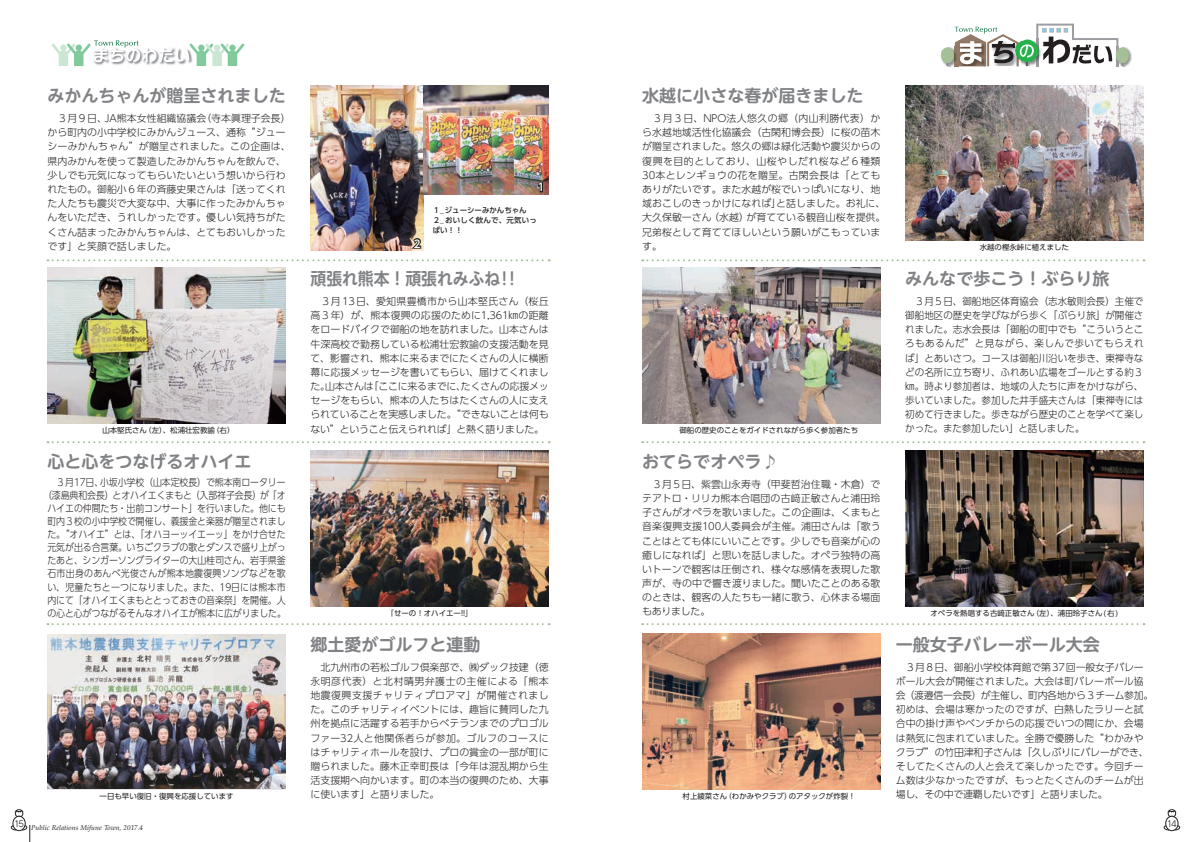
<style>
.page{position:relative;width:1191px;height:842px;background:#fff}
.page>*{position:absolute;margin:0;border:0;box-sizing:border-box;transform-origin:0 0}
.t1{font:17px "UD Shin M Go Pro De Bold 90 msp RKSJ H";color:#808285}
.t2{font:17px "UD Shin M Go Pro De Bold 90 msp RKSJ H";color:#808285;scale:.93 1}
.t3{font:10.6px "UD Shin Go Pro Medium 90 msp RKSJ H";color:#fff}
.t4{font:9.9px/14.2px "UD Shin Go Pro Light 90 msp RKSJ H";color:#231f20;text-align:justify}
.t5{font:9.9px/13.1px "UD Shin Go Pro Light 90 msp RKSJ H";color:#231f20;text-align:center;scale:.9 1}
.t6{font:9.9px/14.2px "UD Shin Go Pro Light 90 msp RKSJ H";color:#231f20;text-align:justify;scale:.96 1}
.t7{font:8.5px "Seurat Pro M 90 msp RKSJ H";color:#231f20}
.t8{font:7.4px "UD Shin Go Pro Regular 90 msp RKSJ H";color:#231f20}
.t9{font:7.4px/9.9px "UD Shin Go Pro Medium 90 msp RKSJ H";color:#231f20}
.t10{font:italic 7.1px "Palatino Linotype";color:#231f20}
</style>
<div class="page">
<svg style="left:52px;top:40px;width:192px;height:26px"></svg>
<img style="left:1129px;top:49px;width:2px;height:15px">
<svg style="left:940px;top:24px;width:189px;height:42px"></svg>
<img style="left:47px;top:634px;width:239px;height:155px">
<img style="left:310px;top:451px;width:239px;height:155px">
<img style="left:642px;top:634px;width:239px;height:155px">
<img style="left:905px;top:451px;width:238px;height:155px">
<img style="left:642px;top:268px;width:238px;height:155px">
<img style="left:310px;top:85px;width:114px;height:166px">
<img style="left:424px;top:85px;width:125px;height:110px">
<img style="left:905px;top:85px;width:238px;height:156px">
<svg style="left:47px;top:259px;width:503px;height:2px"></svg>
<svg style="left:642px;top:259px;width:502px;height:2px"></svg>
<svg style="left:47px;top:441px;width:503px;height:2px"></svg>
<svg style="left:642px;top:441px;width:502px;height:2px"></svg>
<svg style="left:47px;top:623px;width:503px;height:2px"></svg>
<svg style="left:642px;top:623px;width:502px;height:2px"></svg>
<img style="left:47px;top:268px;width:239px;height:155px">
<svg style="left:409px;top:237px;width:13px;height:13px"></svg>
<svg style="left:536px;top:181px;width:8px;height:12px"></svg>
<div style="left:15px;top:809px;width:8px;height:8px;border:1px solid #231f20;border-radius:50%"></div>
<div style="left:13px;top:816px;width:12px;height:15px;border:1px solid #231f20;border-radius:50%"></div>
<svg style="left:14px;top:810px;width:10px;height:6px"></svg>
<svg style="left:1164px;top:825px;width:16px;height:5px"></svg>
<div style="left:1167px;top:809px;width:8px;height:8px;border:1px solid #231f20;border-radius:50%"></div>
<div style="left:1165px;top:816px;width:13px;height:15px;background:#fff;border-radius:50%"></div>
<div style="left:1165px;top:816px;width:13px;height:15px;border:1px solid #231f20;border-radius:50%"></div>
<svg style="left:1167px;top:810px;width:9px;height:6px"></svg>
<svg style="left:11px;top:825px;width:20px;height:17px"></svg>
<h1 class="t1" style="left:47px;top:82px;width:240px">みかんちゃんが贈呈されました</h1>
<p class="t4" style="left:47px;top:111px;width:245px;text-align:left">　３月９日、ＪＡ熊本女性組織協議会（寺本眞理子会長）から町内の小中学校にみかんジュース、通称“ジューシーみかんちゃん”が贈呈されました。この企画は、県内みかんを使って製造したみかんちゃんを飲んで、少しでも元気になってもらいたいという想いから行われたもの。御船小６年の斉藤史果さんは「送ってくれた人たちも震災で大変な中、大事に作ったみかんちゃんをいただき、うれしかったです。優しい気持ちがたくさん詰まったみかんちゃんは、とてもおいしかったです」と笑顔で話しました。</p>
<p class="t8" style="left:102px;top:424px;width:134px">山本堅氏さん（左）、松浦壮宏教諭（右）</p>
<h1 class="t1" style="left:47px;top:448px;width:206px">心と心をつなげるオハイエ</h1>
<p class="t5" style="left:43px;top:475px;width:271px">　３月17日、小坂小学校（山本定校長）で熊本南ロータリー（漆島典和会長）とオハイエくまもと（入部祥子会長）が「オハイエの仲間たち・出前コンサート」を行いました。他にも町内３校の小中学校で開催し、義援金と楽器が贈呈されました。“オハイエ”とは、「オハヨーッイエーッ」をかけ合せた元気が出る合言葉。いちごクラブの歌とダンスで盛り上がったあと、シンガーソングライターの大山桂司さん、岩手県釜石市出身のあんべ光俊さんが熊本地震復興ソングなどを歌い、児童たちと一つになりました。また、19日には熊本市内にて「オハイエくまもととっておきの音楽祭」を開催。人の心と心がつながるそんなオハイエが熊本に広がりました。</p>
<p class="t8" style="left:100px;top:790px;width:135px">一日も早い復旧・復興を応援しています</p>
<p class="t3" style="left:536px;top:179px;width:12px">１</p>
<p class="t3" style="left:412px;top:235px;width:12px">２</p>
<p class="t9" style="left:433px;top:205px;width:106px">１_ジューシーみかんちゃん<br>２_おいしく飲んで、元気いっぱい！！</p>
<h1 class="t2" style="left:310px;top:265px;width:223px">頑張れ熊本！頑張れみふね!!</h1>
<p class="t4" style="left:310px;top:294px;width:240px">　３月13日、愛知県豊橋市から山本堅氏さん（桜丘高３年）が、熊本復興の応援のために1,361㎞の距離をロードバイクで御船の地を訪れました。山本さんは牛深高校で勤務している松浦壮宏教諭の支援活動を見て、影響され、熊本に来るまでにたくさんの人に横断幕に応援メッセージを書いてもらい、届けてくれました。山本さんは「ここに来るまでに、たくさんの応援メッセージをもらい、熊本の人たちはたくさんの人に支えられていることを実感しました。“できないことは何もない”ということ伝えられれば」と熱く語りました。</p>
<p class="t8" style="left:386px;top:607px;width:87px">「せーの！オハイエー!!」</p>
<h1 class="t1" style="left:310px;top:630px;width:172px">郷土愛がゴルフと連動</h1>
<p class="t4" style="left:310px;top:659px;width:240px">　北九州市の若松ゴルフ倶楽部で、㈱ダック技建（徳永明彦代表）と北村晴男弁護士の主催による「熊本地震復興支援チャリティプロアマ」が開催されました。このチャリティイベントには、趣旨に賛同した九州を拠点に活躍する若手からベテランまでのプロゴルファー32人と他関係者らが参加。ゴルフのコースにはチャリティホールを設け、プロの賞金の一部が町に贈られました。藤木正幸町長は「今年は混乱期から生活支援期へ向かいます。町の本当の復興のため、大事に使います」と語りました。</p>
<h1 class="t1" style="left:642px;top:82px;width:223px">水越に小さな春が届きました</h1>
<p class="t4" style="left:642px;top:111px;width:245px;text-align:left">　３月３日、NPO法人悠久の郷（内山利勝代表）から水越地域活性化協議会（古閑和博会長）に桜の苗木が贈呈されました。悠久の郷は緑化活動や震災からの復興を目的としており、山桜やしだれ桜など６種類<br>30本とレンギョウの花を贈呈。古閑会長は「とてもありがたいです。また水越が桜でいっぱいになり、地域おこしのきっかけになれば」と話しました。お礼に、大久保敏一さん（水越）が育てている観音山桜を提供。兄弟桜として育ててほしいという願いがこもっています。</p>
<p class="t8" style="left:664px;top:424px;width:195px">　　御船の歴史のことをガイドされながら歩く参加者たち</p>
<h1 class="t1" style="left:642px;top:448px;width:138px">おてらでオペラ♪</h1>
<p class="t4" style="left:642px;top:477px;width:240px">　３月５日、紫雲山永寿寺（甲斐哲治住職・木倉）でテアトロ・リリカ熊本合唱団の古﨑正敏さんと浦田玲子さんがオペラを歌いました。この企画は、くまもと音楽復興支援100人委員会が主催。浦田さんは「歌うことはとても体にいいことです。少しでも音楽が心の癒しになれば」と思いを話しました。オペラ独特の高いトーンで観客は圧倒され、様々な感情を表現した歌声が、寺の中で響き渡りました。聞いたことのある歌のときは、観客の人たちも一緒に歌う、心休まる場面もありました。</p>
<p class="t8" style="left:668px;top:790px;width:189px">　　村上綾菜さん（わかみやクラブ）のアタックが炸裂！</p>
<p class="t8" style="left:979px;top:241px;width:91px">水越の樫永峠に植えました</p>
<h1 class="t1" style="left:905px;top:265px;width:206px">みんなで歩こう！ぶらり旅</h1>
<p class="t6" style="left:905px;top:294px;width:250px">　３月５日、御船地区体育協会（志水敏則会長）主催で御船地区の歴史を学びながら歩く「ぶらり旅」が開催されました。志水会長は「御船の町中でも“こういうところもあるんだ”と見ながら、楽しんで歩いてもらえれば」とあいさつ。コースは御船川沿いを歩き、東禅寺などの名所に立ち寄り、ふれあい広場をゴールとする約３㎞。時より参加者は、地域の人たちに声をかけながら、歩いていました。参加した井手盛夫さんは「東禅寺には初めて行きました。歩きながら歴史のことを学べて楽しかった。また参加したい」と話しました。</p>
<p class="t8" style="left:930px;top:607px;width:189px">オペラを熱唱する古﨑正敏さん（左）、浦田玲子さん(右)</p>
<h1 class="t1" style="left:895px;top:630px;width:206px">一般女子バレーボール大会</h1>
<p class="t4" style="left:895px;top:659px;width:259px;text-align:left">　３月８日、御船小学校体育館で第37回一般女子バレーボール大会が開催されました。大会は町バレーボール協会（渡邉信一会長）が主催し、町内各地から３チーム参加。初めは、会場は寒かったのですが、白熱したラリーと試合中の掛け声やベンチからの応援でいつの間にか、会場は熱気に包まれていました。全勝で優勝した“わかみやクラブ”の竹田津和子さんは「久しぶりにバレーができ、そしてたくさんの人と会えて楽しかったです。今回チーム数は少なかったですが、もっとたくさんのチームが出場し、その中で連覇したいです」と語りました。</p>
<p class="t7" style="left:14px;top:818px;width:11px">15</p>
<p class="t7" style="left:1166px;top:818px;width:11px">14</p>
<p class="t10" style="left:31px;top:823px;width:113px">Public Relations Mifune Town, 2017.4</p>
</div>
